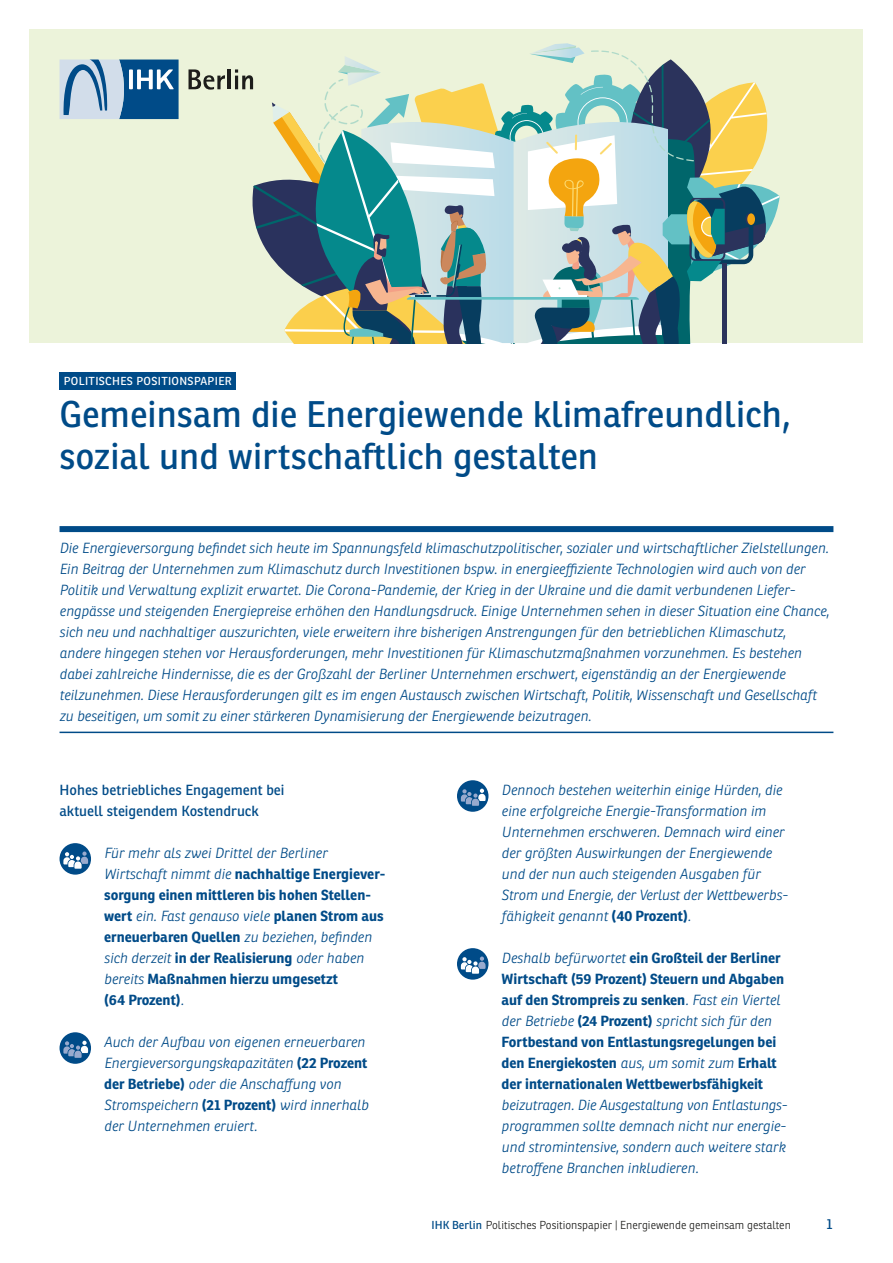
<style>
.page{position:relative;width:893px;height:1263px;background:#fff}
.page>*{position:absolute;margin:0;border:0;box-sizing:border-box;transform-origin:0 0}
.t1{font:36px/42px "Ronnia";color:#004b88}
.t2{font:italic 300 14.25px/21px "Ronnia";color:#004b88}
.t3{font:700 14.25px/21px "Ronnia";color:#004b88}
.t4{font:14.25px/21px "Ronnia";color:#004b88}
.t5{font:300 11.25px "Ronnia";color:#1d1d1b}
.t6{font:11.25px "Ronnia";letter-spacing:.03em;color:#fff}
.s1{font-weight:300;font-style:italic}
.s2{font-weight:700;font-style:normal}
.s3{font-weight:400;color:#004b88}
</style>
<div class="page">
<div style="left:30px;top:30px;width:833px;height:313px;background:#ecf3da"></div>
<svg style="left:189px;top:69px;width:36px;height:21px"></svg>
<hr style="left:228px;top:69px;width:3px;height:20px;background:#1d1d1b">
<svg style="left:235px;top:43px;width:545px;height:300px"></svg>
<svg style="left:60px;top:60px;width:119px;height:59px;background:#6994b9"></svg>
<div style="left:60px;top:372px;width:176px;height:18px;background:#004b88"></div>
<div style="left:60px;top:526px;width:773px;height:6px;background:#004b88"></div>
<hr style="left:60px;top:732px;width:773px;height:1px;background:#004b88">
<div style="left:60px;top:843px;width:31px;height:32px;background:#004b88;border-radius:50%"></div>
<svg style="left:63px;top:851px;width:25px;height:18px"></svg>
<div style="left:60px;top:1032px;width:31px;height:32px;background:#004b88;border-radius:50%"></div>
<svg style="left:63px;top:1041px;width:25px;height:17px"></svg>
<div style="left:457px;top:780px;width:31px;height:32px;background:#004b88;border-radius:50%"></div>
<svg style="left:461px;top:789px;width:25px;height:17px"></svg>
<div style="left:457px;top:948px;width:31px;height:32px;background:#004b88;border-radius:50%"></div>
<svg style="left:461px;top:956px;width:25px;height:18px"></svg>
<p class="t6" style="left:64px;top:374px;width:170px">POLITISCHES POSITIONSPAPIER</p>
<h1 class="t1" style="left:60px;top:393px;width:733px">Gemeinsam die Energiewende klimafreundlich, sozial und wirtschaftlich gestalten</h1>
<p class="t2" style="left:60px;top:537px;width:771px">Die Energieversorgung befindet sich heute im Spannungsfeld klimaschutzpolitischer, sozialer und wirtschaftlicher Zielstellungen.<br>Ein Beitrag der Unternehmen zum Klimaschutz durch Investitionen bspw. in energieeffiziente Technologien wird auch von der Politik und Verwaltung explizit erwartet. Die Corona-Pandemie, der Krieg in der Ukraine und die damit verbundenen Liefer&shy;engpässe und steigenden Energiepreise erhöhen den Handlungsdruck. Einige Unternehmen sehen in dieser Situation eine Chance, sich neu und nachhaltiger auszurichten, viele erweitern ihre bisherigen Anstrengungen für den betrieblichen Klimaschutz, andere hingegen stehen vor Herausforderungen, mehr Investitionen für Klimaschutzmaßnahmen vorzunehmen. Es bestehen dabei zahlreiche Hindernisse, die es der Großzahl der Berliner Unternehmen erschwert, eigenständig an der Energiewende teilzunehmen. Diese Herausforderungen gilt es im engen Austausch zwischen Wirtschaft, Politik, Wissenschaft und Gesellschaft zu beseitigen, um somit zu einer stärkeren Dynamisierung der Energiewende beizutragen.</p>
<p class="t4" style="left:60px;top:779px;width:226px">Hohes betriebliches Engagement bei aktuell steigendem Kostendruck</p>
<p class="t3" style="left:104px;top:842px;width:283px"><span class="s1">Für mehr als zwei Drittel der Berliner Wirtschaft nimmt die</span> nachhaltige Energiever&shy;sorgung einen mittleren bis hohen Stellen&shy;wert <span class="s1">ein. Fast genauso viele</span> planen Strom aus erneuerbaren Quellen <span class="s1">zu beziehen, befinden sich derzeit</span> in der Realisierung <span class="s1">oder haben bereits</span> Maßnahmen hierzu umgesetzt<br>(64 Prozent)<span class="s1">.</span></p>
<p class="t2" style="left:104px;top:1031px;width:266px">Auch der Aufbau von eigenen erneuerbaren Energieversorgungskapazitäten <span class="s2">(22 Prozent der Betriebe)</span> oder die Anschaffung von Stromspeichern <span class="s2">(21 Prozent)</span> wird innerhalb der Unternehmen eruiert.</p>
<p class="t2" style="left:502px;top:779px;width:288px">Dennoch bestehen weiterhin einige Hürden, die eine erfolgreiche Energie-Transformation im Unternehmen erschweren. Demnach wird einer der größten Auswirkungen der Energiewende und der nun auch steigenden Ausgaben für Strom und Energie, der Verlust der Wettbewerbs&shy;fähigkeit genannt <span class="s2">(40 Prozent)</span>.</p>
<p class="t3" style="left:502px;top:947px;width:284px"><span class="s1">Deshalb befürwortet</span> ein Großteil der Berliner Wirtschaft (59 Prozent) Steuern und Abgaben auf den Strompreis zu senken<span class="s1">. Fast ein Viertel der Betriebe</span> (24 Prozent) <span class="s1">spricht sich für den </span>Fortbestand von Entlastungsregelungen bei den Energiekosten <span class="s1">aus, um somit zum</span> Erhalt der internationalen Wettbewerbsfähigkeit</p>
<p class="t2" style="left:502px;top:1094px;width:287px">beizutragen. Die Ausgestaltung von Entlastungs&shy;programmen sollte demnach nicht nur energie&shy;und stromintensive, sondern auch weitere stark betroffene Branchen inkludieren.</p>
<p class="t5" style="left:432px;top:1218px;width:361px"><span class="s3">IHK Berlin</span> Politisches Positionspapier | Energiewende gemeinsam gestalten</p>
<p class="t4" style="left:826px;top:1213px;width:8px">1</p>
</div>
